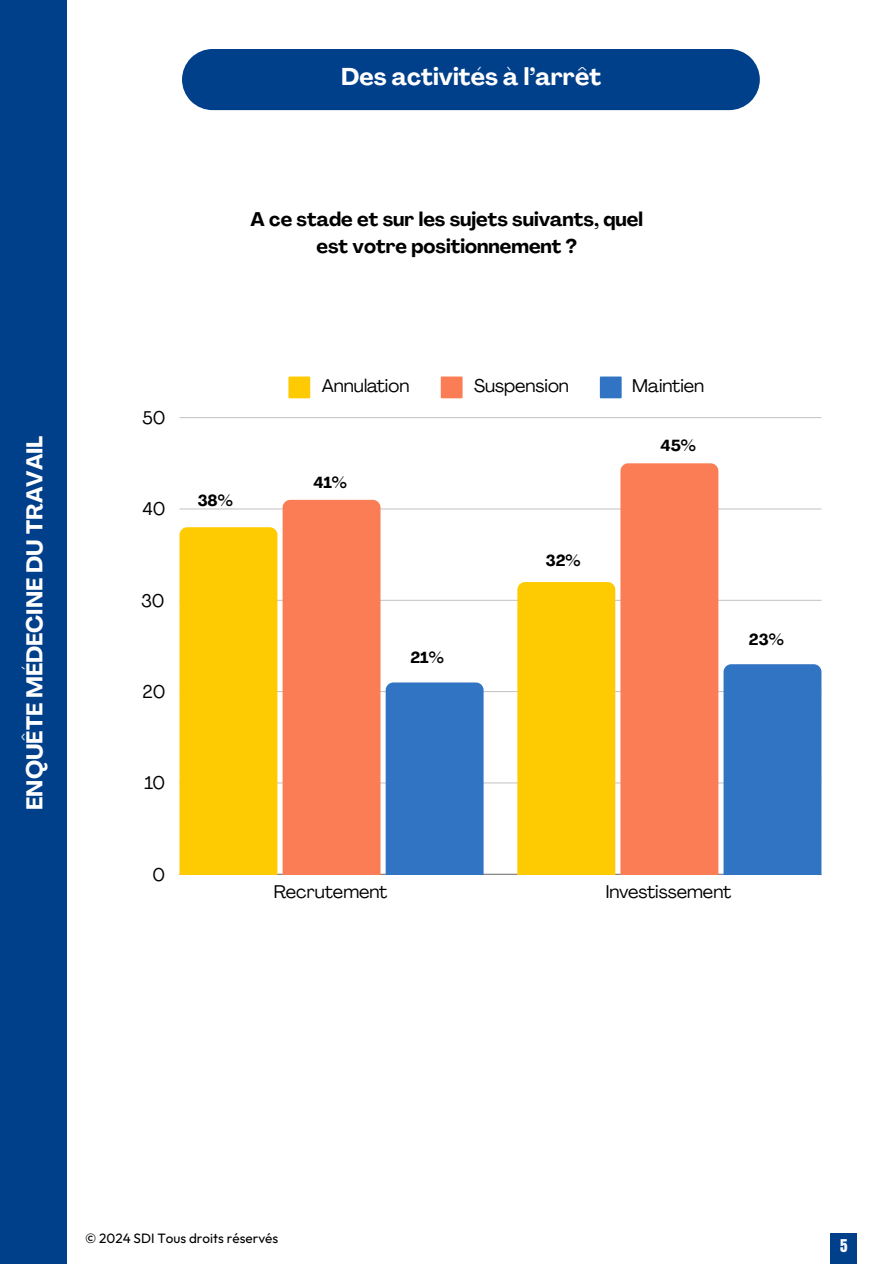
<style>
.page{position:relative;width:894px;height:1264px;background:#fff}
.page>*{position:absolute;margin:0;border:0;box-sizing:border-box;transform-origin:0 0}
.t1{font:700 24px "Agrandir";color:#fff}
.t2{font:700 22.5px "Agrandir";color:#fff}
.t3{font:700 19.5px/27px "Agrandir";color:#000;text-align:center}
.t4{font:18.15px "Agrandir";color:#000}
.t5{font:700 15.75px "Agrandir";color:#000}
.t6{font:15px "Anton";color:#f4f6fc}
.t7{font:13.5px "Outfit";color:#000}
</style>
<div class="page">
<div style="left:0;top:0;width:66px;height:1263px;background:#003f89"></div>
<div style="left:830px;top:1232px;width:27px;height:31px;background:#003f89"></div>
<div style="left:182px;top:49px;width:577px;height:61px;background:#003f89"></div>
<svg style="left:288px;top:376px;width:22px;height:22px"></svg>
<svg style="left:440px;top:376px;width:22px;height:22px"></svg>
<svg style="left:599px;top:376px;width:22px;height:22px"></svg>
<hr style="left:179px;top:873px;width:642px;height:1px;background:#dcdcdc">
<hr style="left:179px;top:782px;width:642px;height:1px;background:#dcdcdc">
<hr style="left:179px;top:691px;width:642px;height:1px;background:#c7c7c7">
<hr style="left:179px;top:600px;width:642px;height:1px;background:#ccc">
<hr style="left:179px;top:508px;width:642px;height:1px;background:#dedede">
<hr style="left:179px;top:417px;width:642px;height:1px;background:#c9c9c9">
<svg style="left:179px;top:500px;width:304px;height:374px"></svg>
<svg style="left:517px;top:463px;width:304px;height:411px"></svg>
<p class="t2" style="left:21px;top:809px;width:376px;rotate:-90deg">ENQUÊTE MÉDECINE DU TRAVAIL</p>
<h1 class="t1" style="left:341px;top:61px;width:261px">Des activités à l’arrêt</h1>
<p class="t3" style="left:250px;top:206px;width:394px">A ce stade et sur les sujets suivants, quel est votre positionnement ?</p>
<p class="t4" style="left:142px;top:406px;width:24px">50</p>
<p class="t4" style="left:142px;top:497px;width:25px">40</p>
<p class="t4" style="left:141px;top:589px;width:25px">30</p>
<p class="t4" style="left:142px;top:680px;width:24px">20</p>
<p class="t4" style="left:144px;top:771px;width:22px">10</p>
<p class="t4" style="left:152px;top:863px;width:14px">0</p>
<p class="t5" style="left:198px;top:490px;width:37px">38%</p>
<p class="t4" style="left:322px;top:375px;width:89px">Annulation</p>
<p class="t4" style="left:474px;top:375px;width:96px">Suspension</p>
<p class="t4" style="left:632px;top:375px;width:74px">Maintien</p>
<p class="t5" style="left:313px;top:472px;width:35px">41%</p>
<p class="t5" style="left:410px;top:647px;width:35px">21%</p>
<p class="t5" style="left:545px;top:550px;width:36px">32%</p>
<p class="t5" style="left:660px;top:435px;width:37px">45%</p>
<p class="t5" style="left:748px;top:629px;width:36px">23%</p>
<p class="t4" style="left:273px;top:880px;width:115px">Recrutement</p>
<p class="t4" style="left:605px;top:880px;width:127px">Investissement</p>
<p class="t7" style="left:85px;top:1229px;width:194px">© 2024 SDI Tous droits réservés</p>
<p class="t6" style="left:840px;top:1238px;width:9px">5</p>
</div>
